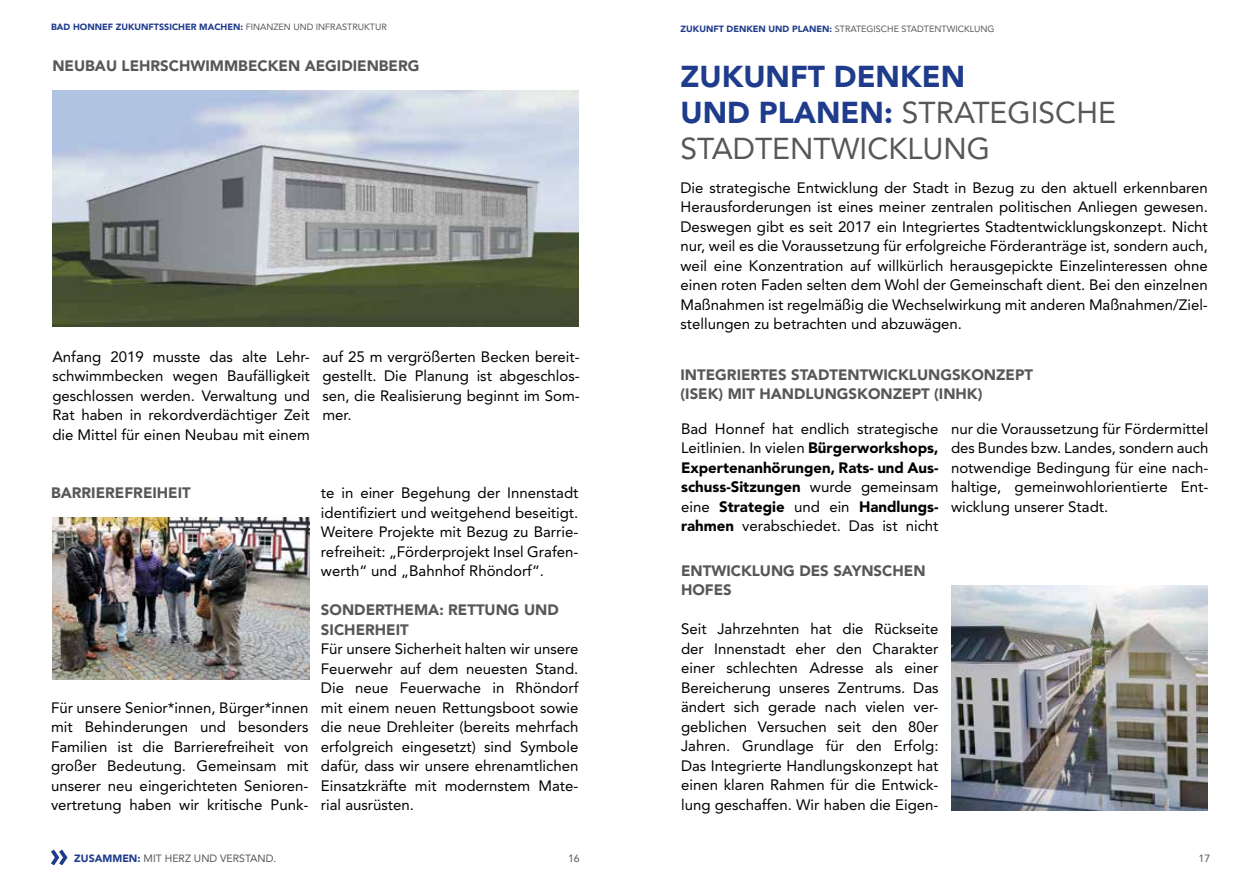
<style>
.page{position:relative;width:1259px;height:893px;background:#fff}
.page>*{position:absolute;margin:0;border:0;box-sizing:border-box;transform-origin:0 0}
.t1{font:30px/36px "Avenir";color:#575756}
.t2{font:15px/19.5px "Avenir";color:#000;text-align:justify}
.t3{font:900 15px/19.5px "Avenir";color:#575756}
.t4{font:10.5px "Avenir";color:#575756}
.t5{font:900 9px "Avenir";color:#1f3c8c}
.t6{font:9px "Avenir";color:#575756}
.s1{font-weight:400;color:#575756}
.s2{font-weight:900;color:#1f3c8c}
.s3{font-weight:900}
</style>
<div class="page">
<svg style="left:51px;top:850px;width:17px;height:15px"></svg>
<img style="left:52px;top:90px;width:526px;height:237px">
<img style="left:52px;top:518px;width:258px;height:162px">
<img style="left:951px;top:585px;width:257px;height:225px">
<p class="t5" style="left:51px;top:22px;width:337px">BAD HONNEF ZUKUNFTSSICHER MACHEN: <span class="s1">FINANZEN UND INFRASTRUKTUR</span></p>
<p class="t3" style="left:52px;top:55px;width:368px">NEUBAU LEHRSCHWIMMBECKEN AEGIDIENBERG</p>
<p class="t2" style="left:52px;top:347px;width:259px">Anfang 2019 musste das alte Lehr&shy;schwimmbecken wegen Baufälligkeit geschlossen werden. Verwaltung und Rat haben in rekordverdächtiger Zeit die Mittel für einen Neubau mit einem</p>
<p class="t2" style="left:322px;top:347px;width:259px">auf 25 m vergrößerten Becken bereit&shy;gestellt. Die Planung ist abgeschlos&shy;sen, die Realisierung beginnt im Som&shy;mer.</p>
<p class="t3" style="left:51px;top:483px;width:141px">BARRIEREFREIHEIT</p>
<p class="t2" style="left:51px;top:698px;width:259px">Für unsere Senior*innen, Bürger*innen mit Behinderungen und besonders Familien ist die Barrierefreiheit von großer Bedeutung. Gemeinsam mit unserer neu eingerichteten Senioren&shy;vertretung haben wir kritische Punk-</p>
<p class="t2" style="left:321px;top:483px;width:259px">te in einer Begehung der Innenstadt identifiziert und weitgehend beseitigt.<br>Weitere Projekte mit Bezug zu Barrie&shy;refreiheit: „Förderprojekt Insel Grafen&shy;werth“ und „Bahnhof Rhöndorf“.</p>
<p class="t3" style="left:321px;top:600px;width:239px">SONDERTHEMA: RETTUNG UND<br>SICHERHEIT</p>
<p class="t2" style="left:321px;top:639px;width:259px">Für unsere Sicherheit halten wir unsere Feuerwehr auf dem neuesten Stand.<br>Die neue Feuerwache in Rhöndorf mit einem neuen Rettungsboot sowie die neue Drehleiter (bereits mehrfach erfolgreich eingesetzt) sind Symbole dafür, dass wir unsere ehrenamtlichen Einsatzkräfte mit modernstem Mate&shy;rial ausrüsten.</p>
<p class="t6" style="left:680px;top:24px;width:315px"><span class="s2">ZUKUNFT DENKEN UND PLANEN:</span> STRATEGISCHE STADTENTWICKLUNG</p>
<h1 class="t1" style="left:680px;top:59px;width:437px"><span class="s2">ZUKUNFT DENKEN<br>UND PLANEN:</span> STRATEGISCHE<br>STADTENTWICKLUNG</h1>
<p class="t2" style="left:680px;top:178px;width:529px">Die strategische Entwicklung der Stadt in Bezug zu den aktuell erkennbaren Herausforderungen ist eines meiner zentralen politischen Anliegen gewesen.<br>Deswegen gibt es seit 2017 ein Integriertes Stadtentwicklungskonzept. Nicht nur, weil es die Voraussetzung für erfolgreiche Förderanträge ist, sondern auch, weil eine Konzentration auf willkürlich herausgepickte Einzelinteressen ohne einen roten Faden selten dem Wohl der Gemeinschaft dient. Bei den einzelnen Maßnahmen ist regelmäßig die Wechselwirkung mit anderen Maßnahmen/Ziel&shy;stellungen zu betrachten und abzuwägen.</p>
<p class="t3" style="left:680px;top:364px;width:354px">INTEGRIERTES STADTENTWICKLUNGSKONZEPT (ISEK) MIT HANDLUNGSKONZEPT (INHK)</p>
<p class="t2" style="left:681px;top:419px;width:259px">Bad Honnef hat endlich strategische Leitlinien. In vielen <span class="s3">Bürgerworkshops, Expertenanhörungen, Rats- und Aus&shy;schuss-Sitzungen</span> wurde gemeinsam eine <span class="s3">Strategie</span> und ein <span class="s3">Handlungs&shy;rahmen</span> verabschiedet. Das ist nicht</p>
<p class="t2" style="left:951px;top:419px;width:259px">nur die Voraussetzung für Fördermittel des Bundes bzw. Landes, sondern auch notwendige Bedingung für eine nach&shy;haltige, gemeinwohlorientierte Ent&shy;wicklung unserer Stadt.</p>
<p class="t3" style="left:681px;top:560px;width:246px">ENTWICKLUNG DES SAYNSCHEN<br>HOFES</p>
<p class="t2" style="left:681px;top:619px;width:259px">Seit Jahrzehnten hat die Rückseite der Innenstadt eher den Charakter einer schlechten Adresse als einer Bereicherung unseres Zentrums. Das ändert sich gerade nach vielen ver&shy;geblichen Versuchen seit den 80er Jahren. Grundlage für den Erfolg:<br>Das Integrierte Handlungskonzept hat einen klaren Rahmen für die Entwick&shy;lung geschaffen. Wir haben die Eigen-</p>
<p class="t4" style="left:74px;top:852px;width:204px"><span class="s2">ZUSAMMEN:</span> MIT HERZ UND VERSTAND.</p>
<p class="t4" style="left:568px;top:852px;width:13px">16</p>
<p class="t4" style="left:1198px;top:852px;width:13px">17</p>
</div>
